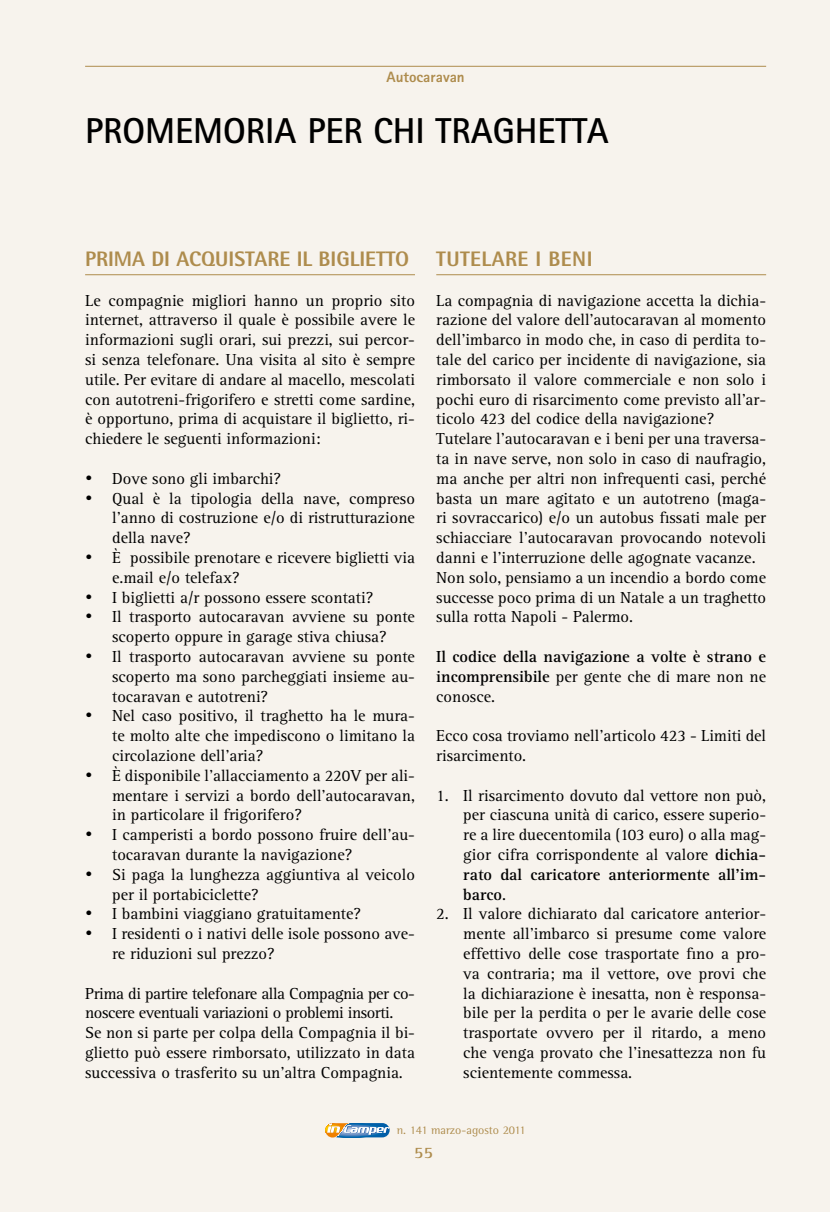
<style>
.page{position:relative;width:830px;height:1212px;background:#fff}
.page>*{position:absolute;margin:0;border:0;box-sizing:border-box;transform-origin:0 0}
.t1{font:700 36px "Rotis Sans Serif";color:#000}
.t2{font:800 21px "Rotis Semi Sans";color:#ae8c4d}
.t3{font:800 21px "Rotis Semi Sans";letter-spacing:.02em;color:#ae8c4d}
.t4{font:16.5px/19.8px "Rotis Serif";color:#000;text-align:justify}
.t5{font:700 16.5px/19.8px "Rotis Serif";color:#000;text-align:justify}
.t6{font:700 16.5px "Rotis Serif";color:#ae8c4d}
.t7{font:800 15px "Rotis Sans Serif";color:#ae8c4d}
.t8{font:12px "Rotis Semi Serif";color:#ae8c4d}
.s1{font-weight:400}
.s2{font-weight:700}
</style>
<div class="page">
<div style="left:0;top:0;width:829px;height:1212px;background:#f7f3ed"></div>
<svg style="left:325px;top:1123px;width:64px;height:14px"></svg>
<hr style="left:85px;top:66px;width:680px;height:1px;background:#ae8c4d">
<hr style="left:85px;top:274px;width:330px;height:1px;background:#ae8c4d">
<hr style="left:436px;top:274px;width:329px;height:1px;background:#ae8c4d">
<p class="t7" style="left:386px;top:68px;width:80px">Autocaravan</p>
<h1 class="t1" style="left:85px;top:108px;width:525px">PROMEMORIA PER CHI TRAGHETTA</h1>
<p class="t2" style="left:85px;top:245px;width:325px">PRIMA DI ACQUISTARE IL BIGLIETTO</p>
<p class="t4" style="left:85px;top:291px;width:331px">Le compagnie migliori hanno un proprio sito internet, attraverso il quale è possibile avere le informazioni sugli orari, sui prezzi, sui percor&shy;si senza telefonare. Una visita al sito è sempre utile. Per evitare di andare al macello, mescolati con autotreni-frigorifero e stretti come sardine, è opportuno, prima di acquistare il biglietto, ri&shy;chiedere le seguenti informazioni:</p>
<p class="t4" style="left:85px;top:469px;width:197px">• Dove sono gli imbarchi?</p>
<p class="t4" style="left:112px;top:489px;width:304px;text-indent:-27px">• Qual è la tipologia della nave, compreso l’anno di costruzione e/o di ristrutturazione della nave?</p>
<p class="t4" style="left:112px;top:548px;width:304px;text-indent:-27px">• È possibile prenotare e ricevere biglietti via e.mail e/o telefax?</p>
<p class="t4" style="left:85px;top:588px;width:289px">• I biglietti a/r possono essere scontati?</p>
<p class="t4" style="left:85px;top:607px;width:331px;text-align:center">• Il trasporto autocaravan avviene su ponte scoperto oppure in garage stiva chiusa?</p>
<p class="t4" style="left:112px;top:647px;width:304px;text-indent:-27px">• Il trasporto autocaravan avviene su ponte scoperto ma sono parcheggiati insieme au&shy;tocaravan e autotreni?</p>
<p class="t4" style="left:112px;top:706px;width:304px;text-indent:-27px">• Nel caso positivo, il traghetto ha le mura&shy;te molto alte che impediscono o limitano la circolazione dell’aria?</p>
<p class="t4" style="left:112px;top:766px;width:304px;text-indent:-27px">• è disponibile l’allacciamento a 220V per ali&shy;mentare i servizi a bordo dell’autocaravan, in particolare il frigorifero?</p>
<p class="t4" style="left:112px;top:825px;width:304px;text-indent:-27px">• I camperisti a bordo possono fruire dell’au&shy;tocaravan durante la navigazione?</p>
<p class="t4" style="left:112px;top:865px;width:304px;text-indent:-27px">• Si paga la lunghezza aggiuntiva al veicolo per il portabiciclette?</p>
<p class="t4" style="left:85px;top:904px;width:277px">• I bambini viaggiano gratuitamente?</p>
<p class="t4" style="left:112px;top:924px;width:304px;text-indent:-27px">• I residenti o i nativi delle isole possono ave&shy;re riduzioni sul prezzo?</p>
<p class="t4" style="left:85px;top:984px;width:331px;text-align:left">Prima di partire telefonare alla Compagnia per co&shy;noscere eventuali variazioni o problemi insorti.<br>Se non si parte per colpa della Compagnia il bi&shy;glietto può essere rimborsato, utilizzato in data successiva o trasferito su un’altra Compagnia.</p>
<p class="t3" style="left:436px;top:245px;width:158px">TUTELARE I BENI</p>
<p class="t4" style="left:436px;top:291px;width:331px;text-align:left">La compagnia di navigazione accetta la dichia&shy;razione del valore dell’autocaravan al momento dell’imbarco in modo che, in caso di perdita to&shy;tale del carico per incidente di navigazione, sia rimborsato il valore commerciale e non solo i pochi euro di risarcimento come previsto all’ar&shy;ticolo 423 del codice della navigazione?<br>Tutelare l’autocaravan e i beni per una traversa&shy;ta in nave serve, non solo in caso di naufragio, ma anche per altri non infrequenti casi, perché basta un mare agitato e un autotreno (maga&shy;ri sovraccarico) e/o un autobus fissati male per schiacciare l’autocaravan provocando notevoli danni e l’interruzione delle agognate vacanze.<br>Non solo, pensiamo a un incendio a bordo come successe poco prima di un Natale a un traghetto sulla rotta Napoli - Palermo.</p>
<p class="t5" style="left:436px;top:647px;width:331px">Il codice della navigazione a volte è strano e incomprensibile <span class="s1">per gente che di mare non ne conosce.</span></p>
<p class="t4" style="left:436px;top:726px;width:331px">Ecco cosa troviamo nell’articolo 423 - Limiti del risarcimento.</p>
<p class="t4" style="left:463px;top:786px;width:304px;text-indent:-27px">1. Il risarcimento dovuto dal vettore non può, per ciascuna unità di carico, essere superio&shy;re a lire duecentomila (103 euro) o alla mag&shy;gior cifra corrispondente al valore <span class="s2">dichia&shy;rato dal caricatore anteriormente all’im&shy;barco</span>.</p>
<p class="t4" style="left:463px;top:904px;width:304px;text-indent:-27px">2. Il valore dichiarato dal caricatore anterior&shy;mente all’imbarco si presume come valore effettivo delle cose trasportate fino a pro&shy;va contraria; ma il vettore, ove provi che la dichiarazione è inesatta, non è responsa&shy;bile per la perdita o per le avarie delle cose trasportate ovvero per il ritardo, a meno che venga provato che l’inesattezza non fu scientemente commessa.</p>
<p class="t8" style="left:396px;top:1123px;width:130px">n. 141 marzo-agosto 2011</p>
<p class="t6" style="left:414px;top:1142px;width:20px">55</p>
</div>
